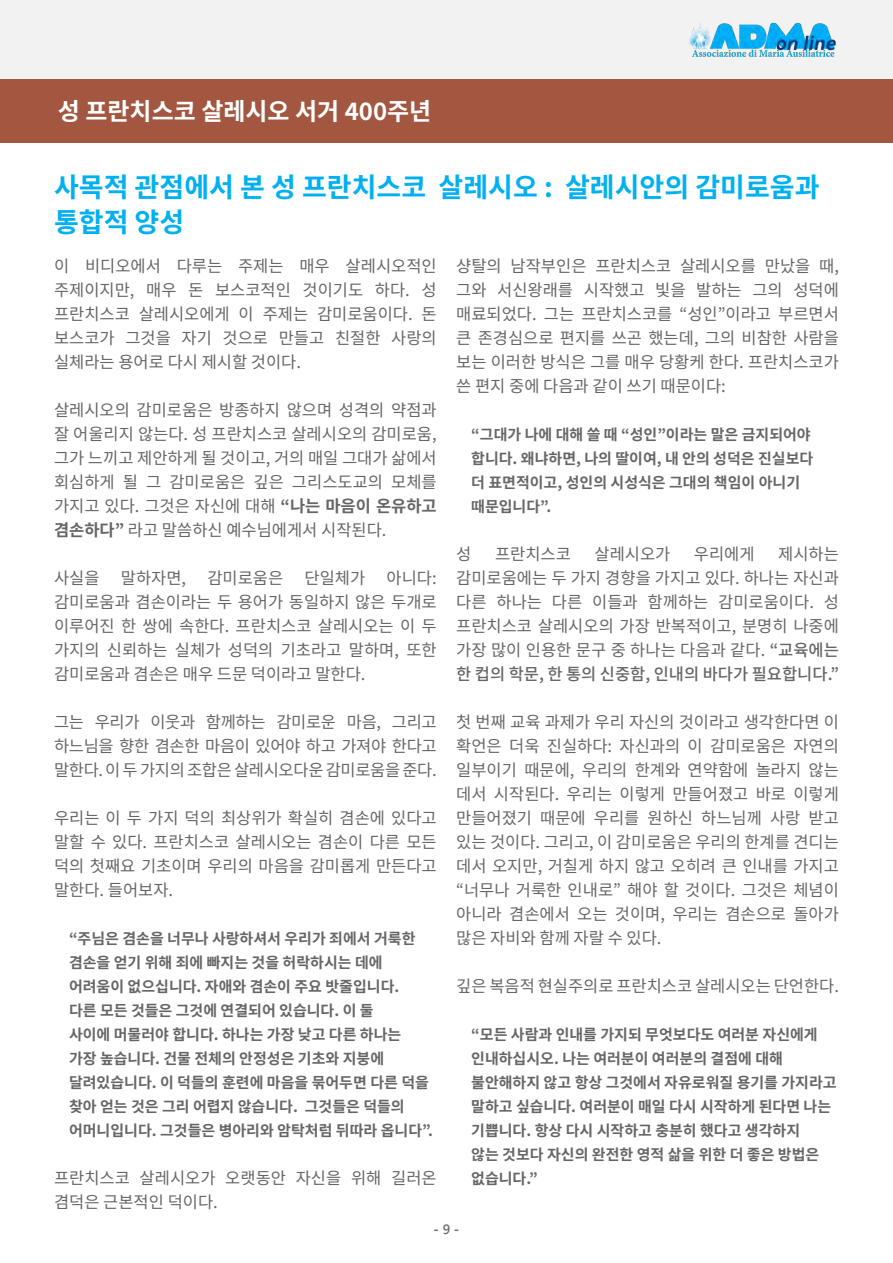
<style>
.page{position:relative;width:893px;height:1263px;background:#fff}
.page>*{position:absolute;margin:0;border:0;box-sizing:border-box;transform-origin:0 0}
.t1{font:700 27px/34.5px "Noto Sans KR";color:#00b0f0}
.t2{font:700 24px "Noto Sans KR";color:#fff}
.t3{font:16.5px/24px "Noto Sans KR";color:#666;text-align:justify}
.t4{font:700 15px/24px "Noto Sans KR";color:#666}
.t5{font:700 13.5px "Segoe UI";color:#6d6e70}
.s1{font-weight:700}
.s2{font-weight:500}
.s3{font-weight:600}
</style>
<div class="page">
<div style="left:0;top:0;width:893px;height:80px;background:#f2f2f2"></div>
<img style="left:689px;top:22px;width:147px;height:35px">
<div style="left:0;top:80px;width:893px;height:62px;background:#a35740"></div>
<p class="t2" style="left:58px;top:97px;width:375px">성 프란치스코 살레시오 서거 400주년</p>
<p class="t1" style="left:54px;top:171px;width:767px">사목적 관점에서 본 성 프란치스코 살레시오 : 살레시안의 감미로움과 통합적 양성</p>
<p class="t3" style="left:456px;top:254px;width:384px">샹탈의 남작부인은 프란치스코 살레시오를 만났을 때, 그와 서신왕래를 시작했고 빛을 발하는 그의 성덕에 매료되었다. 그는 프란치스코를 “성인”이라고 부르면서 큰 존경심으로 편지를 쓰곤 했는데, 그의 비참한 사람을 보는 이러한 방식은 그를 매우 당황케 한다. 프란치스코가 쓴 편지 중에 다음과 같이 쓰기 때문이다:</p>
<p class="t4" style="left:471px;top:422px;width:344px">“그대가 나에 대해 쓸 때 “성인”이라는 말은 금지되어야 합니다. 왜냐하면, 나의 딸이여, 내 안의 성덕은 진실보다 더 표면적이고, 성인의 시성식은 그대의 책임이 아니기 때문입니다”.</p>
<p class="t3" style="left:456px;top:542px;width:17px">성</p>
<p class="t3" style="left:495px;top:542px;width:77px">프란치스코</p>
<p class="t3" style="left:594px;top:542px;width:77px">살레시오가</p>
<p class="t3" style="left:694px;top:542px;width:62px">우리에게</p>
<p class="t3" style="left:54px;top:254px;width:384px">이 비디오에서 다루는 주제는 매우 살레시오적인 주제이지만, 매우 돈 보스코적인 것이기도 하다. 성 프란치스코 살레시오에게 이 주제는 감미로움이다. 돈 보스코가 그것을 자기 것으로 만들고 친절한 사랑의 실체라는 용어로 다시 제시할 것이다.</p>
<p class="t3" style="left:54px;top:398px;width:384px">살레시오의 감미로움은 방종하지 않으며 성격의 약점과 잘 어울리지 않는다. 성 프란치스코 살레시오의 감미로움, 그가 느끼고 제안하게 될 것이고, 거의 매일 그대가 삶에서 회심하게 될 그 감미로움은 깊은 그리스도교의 모체를 가지고 있다. 그것은 자신에 대해 <span class="s1">“나는 마음이 온유하고 겸손하다”</span> 라고 말씀하신 예수님에게서 시작된다.</p>
<p class="t3" style="left:54px;top:566px;width:47px">사실을</p>
<p class="t3" style="left:121px;top:566px;width:67px">말하자면,</p>
<p class="t3" style="left:207px;top:566px;width:77px">감미로움은</p>
<p class="t3" style="left:305px;top:566px;width:62px">단일체가</p>
<p class="t3" style="left:456px;top:542px;width:384px;text-indent:322px">제시하는 감미로움에는 두 가지 경향을 가지고 있다. 하나는 자신과 다른 하나는 다른 이들과 함께하는 감미로움이다. 성 프란치스코 살레시오의 가장 반복적이고, 분명히 나중에 가장 많이 인용한 문구 중 하나는 다음과 같다. <span class="s2">“교육에는 한 컵의 학문, 한 통의 신중함, 인내의 바다가 필요합니다.”</span></p>
<p class="t3" style="left:456px;top:710px;width:384px">첫 번째 교육 과제가 우리 자신의 것이라고 생각한다면 이 확언은 더욱 진실하다: 자신과의 이 감미로움은 자연의 일부이기 때문에, 우리의 한계와 연약함에 놀라지 않는 데서 시작된다. 우리는 이렇게 만들어졌고 바로 이렇게 만들어졌기 때문에 우리를 원하신 하느님께 사랑 받고 있는 것이다. 그리고, 이 감미로움은 우리의 한계를 견디는 데서 오지만, 거칠게 하지 않고 오히려 큰 인내를 가지고 “너무나 거룩한 인내로” 해야 할 것이다. 그것은 체념이 아니라 겸손에서 오는 것이며, 우리는 겸손으로 돌아가 많은 자비와 함께 자랄 수 있다.</p>
<p class="t3" style="left:456px;top:974px;width:384px">깊은 복음적 현실주의로 프란치스코 살레시오는 단언한다.</p>
<p class="t4" style="left:471px;top:1022px;width:367px">“모든 사람과 인내를 가지되 무엇보다도 여러분 자신에게 인내하십시오. 나는 여러분이 여러분의 결점에 대해 불안해하지 않고 항상 그것에서 자유로워질 용기를 가지라고 말하고 싶습니다. 여러분이 매일 다시 시작하게 된다면 나는 기쁩니다. 항상 다시 시작하고 충분히 했다고 생각하지<br>않는 것보다 자신의 완전한 영적 삶을 위한 더 좋은 방법은 없습니다.”</p>
<p class="t3" style="left:54px;top:566px;width:384px;text-indent:333px">아니다: 감미로움과 겸손이라는 두 용어가 동일하지 않은 두개로 이루어진 한 쌍에 속한다. 프란치스코 살레시오는 이 두 가지의 신뢰하는 실체가 성덕의 기초라고 말하며, 또한 감미로움과 겸손은 매우 드문 덕이라고 말한다.</p>
<p class="t3" style="left:54px;top:710px;width:384px">그는 우리가 이웃과 함께하는 감미로운 마음, 그리고 하느님을 향한 겸손한 마음이 있어야 하고 가져야 한다고 말한다. 이 두 가지의 조합은 살레시오다운 감미로움을 준다.</p>
<p class="t3" style="left:54px;top:806px;width:384px">우리는 이 두 가지 덕의 최상위가 확실히 겸손에 있다고 말할 수 있다. 프란치스코 살레시오는 겸손이 다른 모든 덕의 첫째요 기초이며 우리의 마음을 감미롭게 만든다고 말한다. 들어보자.</p>
<p class="t4" style="left:69px;top:926px;width:366px">“주님은 겸손을 너무나 사랑하셔서 우리가 죄에서 거룩한 겸손을 얻기 위해 죄에 빠지는 것을 허락하시는 데에 어려움이 없으십니다. 자애와 겸손이 주요 밧줄입니다.<br>다른 모든 것들은 그것에 연결되어 있습니다. 이 둘<br>사이에 머물러야 합니다. 하나는 가장 낮고 다른 하나는<br>가장 높습니다. 건물 전체의 안정성은 기초와 지붕에 달려있습니다. 이 덕들의 훈련에 마음을 묶어두면 다른 덕을 찾아 얻는 것은 그리 어렵지 않습니다. 그것들은 덕들의 어머니입니다. 그것들은 병아리와 암탁처럼 뒤따라 옵니다”.</p>
<p class="t3" style="left:54px;top:1166px;width:384px">프란치스코 살레시오가 오랫동안 자신을 위해 길러온 겸덕은 근본적인 덕이다.</p>
<p class="t5" style="left:434px;top:1217px;width:27px">- <span class="s3">9</span> -</p>
</div>
